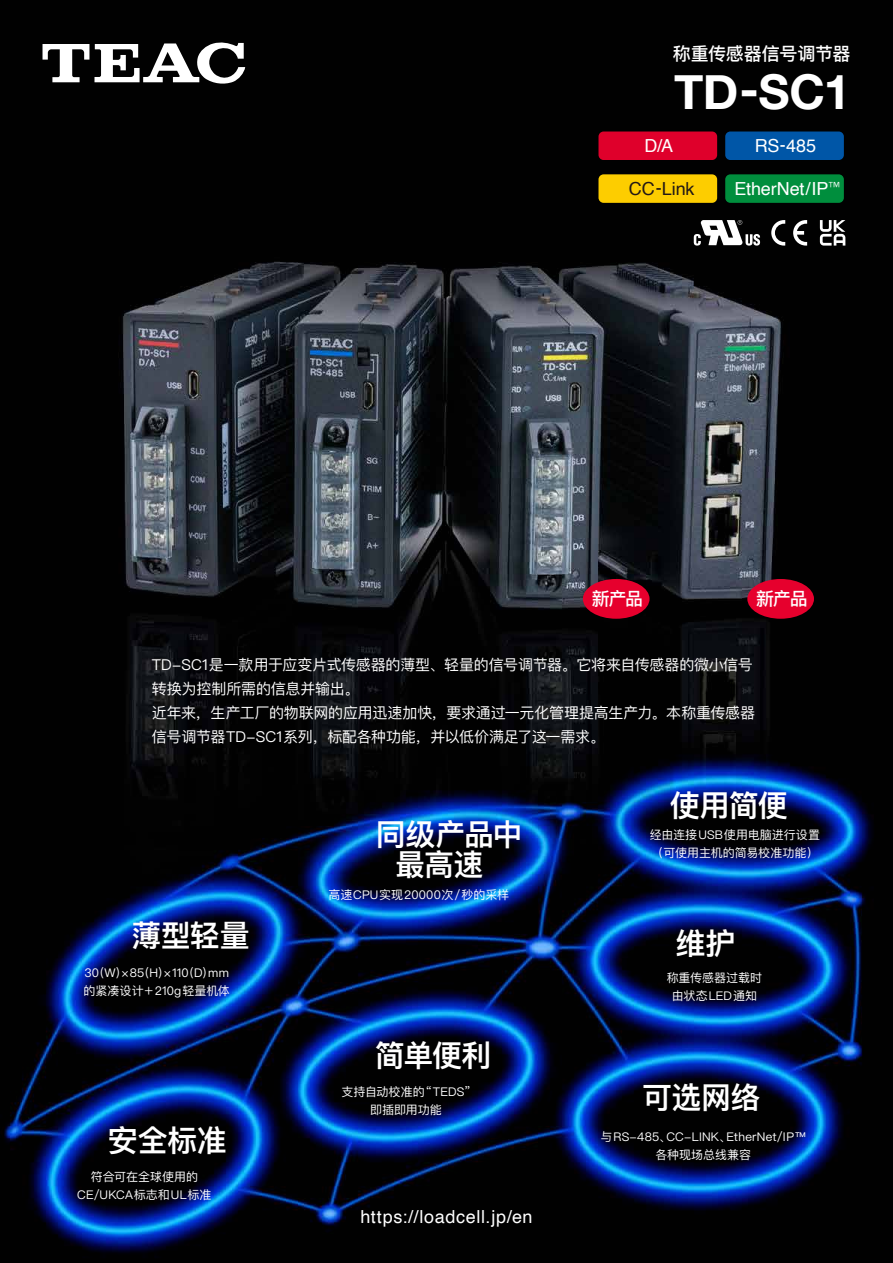
<style>
.page{position:relative;width:893px;height:1263px;background:#fff}
.page>*{position:absolute;margin:0;border:0;box-sizing:border-box;transform-origin:0 0}
.t1{font:700 48px "Helvetica Neue";color:#fff}
.t2{font:600 30px/30px "Ping Fang SC";letter-spacing:-.02em;color:#fff}
.t3{font:18px "Helvetica";letter-spacing:.03em;color:#fff}
.t4{font:18px "Helvetica";letter-spacing:-.005em;color:#fff}
.t5{font:500 18px "Ping Fang SC";letter-spacing:-.015em;color:#fff}
.t6{font:18px "Helvetica";letter-spacing:-.005em;color:#221815}
.t7{font:500 18px "Ping Fang SC";letter-spacing:-.035em;color:#fff}
.t8{font:15px/24px "Ping Fang SC";letter-spacing:-.01em;color:#fff}
.t9{font:12px/18px "Ping Fang SC";letter-spacing:.005em;color:#fff;text-align:center}
</style>
<div class="page">
<img style="left:0;top:0;width:893px;height:1263px">
<svg style="left:43px;top:41px;width:202px;height:44px"></svg>
<svg style="left:771px;top:220px;width:36px;height:26px"></svg>
<svg style="left:820px;top:220px;width:25px;height:26px"></svg>
<svg style="left:694px;top:220px;width:66px;height:26px"></svg>
<div style="left:598px;top:132px;width:119px;height:28px;background:#df002b;border-radius:5px"></div>
<div style="left:725px;top:132px;width:119px;height:28px;background:#0056a7;border-radius:5px"></div>
<div style="left:598px;top:174px;width:119px;height:29px;background:#fdcd00;border-radius:5px"></div>
<div style="left:725px;top:174px;width:119px;height:29px;background:#008e3d;border-radius:5px"></div>
<div style="left:747px;top:579px;width:67px;height:40px;background:#e6002d;border-radius:50%"></div>
<div style="left:583px;top:579px;width:66px;height:40px;background:#e6002d;border-radius:50%"></div>
<h3 class="t5" style="left:673px;top:42px;width:179px">称重传感器信号调节器</h3>
<h1 class="t1" style="left:674px;top:55px;width:178px">TD-SC1</h1>
<h3 class="t3" style="left:644px;top:132px;width:30px">D/A</h3>
<h3 class="t3" style="left:755px;top:132px;width:63px">RS-485</h3>
<h3 class="t6" style="left:629px;top:175px;width:67px">CC-Link</h3>
<h3 class="t4" style="left:735px;top:175px;width:107px">EtherNet/IP<sup>™</sup></h3>
<h3 class="t7" style="left:592px;top:588px;width:53px">新产品</h3>
<h3 class="t7" style="left:756px;top:588px;width:53px">新产品</h3>
<p class="t8" style="left:152px;top:652px;width:605px">TD-SC1是一款用于应变片式传感器的薄型、轻量的信号调节器。它将来自传感器的微小信号转换为控制所需的信息并输出。<br>近年来，生产工厂的物联网的应用迅速加快，要求通过一元化管理提高生产力。本称重传感器信号调节器TD-SC1系列，标配各种功能，并以低价满足了这一需求。</p>
<h2 class="t2" style="left:132px;top:920px;width:120px">薄型轻量</h2>
<p class="t9" style="left:84px;top:963px;width:148px;text-align:left">30（W）×85（H）×110（D）mm的紧凑设计＋210g轻量机体</p>
<h2 class="t2" style="left:108px;top:1124px;width:120px">安全标准</h2>
<p class="t9" style="left:77px;top:1168px;width:136px">符合可在全球使用的<br>CE/UKCA标志和UL标准</p>
<h2 class="t2" style="left:395px;top:819px;width:129px;text-indent:-19px">同级产品中最高速</h2>
<p class="t9" style="left:328px;top:886px;width:182px">高速CPU实现20000次/秒的采样</p>
<h2 class="t2" style="left:375px;top:1039px;width:118px">简单便利</h2>
<p class="t9" style="left:341px;top:1083px;width:131px">支持自动校准的 “TEDS”即插即用功能</p>
<h3 class="t3" style="left:360px;top:1203px;width:174px">https://loadcell.jp/en</h3>
<h2 class="t2" style="left:670px;top:790px;width:120px">使用简便</h2>
<p class="t9" style="left:650px;top:826px;width:172px">经由连接USB使用电脑进行设置(可使用主机的简易校准功能)</p>
<h2 class="t2" style="left:676px;top:927px;width:61px">维护</h2>
<p class="t9" style="left:667px;top:969px;width:97px">称重传感器过载时由状态LED通知</p>
<h2 class="t2" style="left:642px;top:1082px;width:120px">可选网络</h2>
<p class="t9" style="left:601px;top:1127px;width:206px">与RS-485、CC-LINK、EtherNet/IP™各种现场总线兼容</p>
</div>
